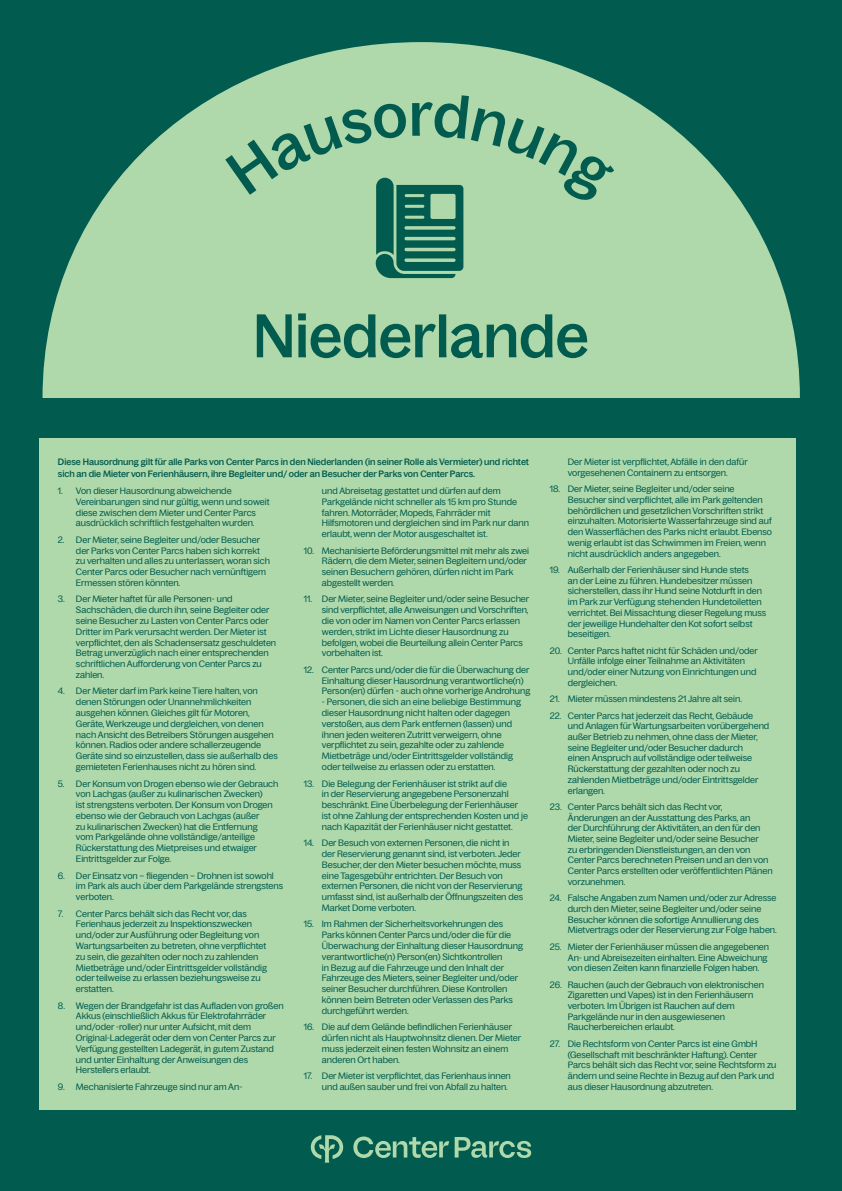
<style>
.page{position:relative;width:842px;height:1191px;background:#015b4e}
.page>*{position:absolute;margin:0;border:0;box-sizing:border-box;transform-origin:0 0}
.t1{font:500 60px "Bagoss Standard";color:#015b4e}
.t2{font:9px/10.8px "Bagoss Standard";color:#015b4e}
.t3{font:500 9px/12.3px "Bagoss Standard";color:#015b4e}
</style>
<div class="page">
<svg style="left:43px;top:42px;width:757px;height:356px;fill:#b0d9ab"></svg>
<div style="left:39px;top:438px;width:757px;height:671px;background:#b0d9ab"></div>
<svg style="left:311px;top:1135px;width:32px;height:27px"></svg>
<svg style="left:455px;top:1137px;width:76px;height:21px"></svg>
<svg style="left:353px;top:1136px;width:96px;height:22px"></svg>
<svg style="left:225px;top:93px;width:390px;height:185px;background:#a1cea3"></svg>
<h1 class="t1" style="left:409px;top:72px;width:25px">r</h1>
<h1 class="t1" style="left:253px;top:294px;width:337px">Niederlande</h1>
<p class="t3" style="left:58px;top:455px;width:472px">Diese Hausordnung gilt für alle Parks von Center Parcs in den Niederlanden (in seiner Rolle als Vermieter) und richtet sich an die Mieter von Ferienhäusern, ihre Begleiter und/ oder an Besucher der Parks von Center Parcs.</p>
<p class="t2" style="left:76px;top:485px;width:195px;text-indent:-18px">1. Von dieser Hausordnung abweichende Vereinbarungen sind nur gültig, wenn und soweit diese zwischen dem Mieter und Center Parcs ausdrücklich schriftlich festgehalten wurden.</p>
<p class="t2" style="left:76px;top:534px;width:195px;text-indent:-18px">2. Der Mieter, seine Begleiter und/oder Besucher der Parks von Center Parcs haben sich korrekt zu verhalten und alles zu unterlassen, woran sich Center Parcs oder Besucher nach vernünftigem Ermessen stören könnten.</p>
<p class="t2" style="left:76px;top:593px;width:202px;text-indent:-18px">3. Der Mieter haftet für alle Personen- und Sachschäden, die durch ihn, seine Begleiter oder seine Besucher zu Lasten von Center Parcs oder Dritter im Park verursacht werden. Der Mieter ist verpflichtet, den als Schadensersatz geschuldeten Betrag unverzüglich nach einer entsprechenden schriftlichen Aufforderung von Center Parcs zu zahlen.</p>
<p class="t2" style="left:76px;top:685px;width:203px;text-indent:-18px">4. Der Mieter darf im Park keine Tiere halten, von denen Störungen oder Unannehmlichkeiten ausgehen können. Gleiches gilt für Motoren, Geräte, Werkzeuge und dergleichen, von denen nach Ansicht des Betreibers Störungen ausgehen können. Radios oder andere schallerzeugende Geräte sind so einzustellen, dass sie außerhalb des gemieteten Ferienhauses nicht zu hören sind.</p>
<p class="t2" style="left:76px;top:777px;width:204px;text-indent:-18px">5. Der Konsum von Drogen ebenso wie der Gebrauch von Lachgas (außer zu kulinarischen Zwecken)<br>ist strengstens verboten. Der Konsum von Drogen ebenso wie der Gebrauch von Lachgas (außer<br>zu kulinarischen Zwecken) hat die Entfernung<br>vom Parkgelände ohne vollständige/anteilige Rückerstattung des Mietpreises und etwaiger Eintrittsgelder zur Folge.</p>
<p class="t2" style="left:76px;top:869px;width:209px;text-indent:-18px">6. Der Einsatz von – fliegenden – Drohnen ist sowohl im Park als auch über dem Parkgelände strengstens verboten.</p>
<p class="t2" style="left:76px;top:907px;width:193px;text-indent:-18px">7. Center Parcs behält sich das Recht vor, das Ferienhaus jederzeit zu Inspektionszwecken und/oder zur Ausführung oder Begleitung von Wartungsarbeiten zu betreten, ohne verpflichtet zu sein, die gezahlten oder noch zu zahlenden Mietbeträge und/oder Eintrittsgelder vollständig oder teilweise zu erlassen beziehungsweise zu erstatten.</p>
<p class="t2" style="left:76px;top:999px;width:209px;text-indent:-18px">8. Wegen der Brandgefahr ist das Aufladen von großen Akkus (einschließlich Akkus für Elektrofahrräder und/oder -roller) nur unter Aufsicht, mit dem Original-Ladegerät oder dem von Center Parcs zur Verfügung gestellten Ladegerät, in gutem Zustand und unter Einhaltung der Anweisungen des Herstellers erlaubt.</p>
<p class="t2" style="left:58px;top:1080px;width:186px">9. Mechanisierte Fahrzeuge sind nur am An-</p>
<p class="t2" style="left:322px;top:485px;width:208px">und Abreisetag gestattet und dürfen auf dem Parkgelände nicht schneller als 15 km pro Stunde fahren. Motorräder, Mopeds, Fahrräder mit Hilfsmotoren und dergleichen sind im Park nur dann erlaubt, wenn der Motor ausgeschaltet ist.</p>
<p class="t2" style="left:322px;top:544px;width:209px;text-indent:-18px">10. Mechanisierte Beförderungsmittel mit mehr als zwei Rädern, die dem Mieter, seinen Begleitern und/oder seinen Besuchern gehören, dürfen nicht im Park abgestellt werden.</p>
<p class="t2" style="left:322px;top:593px;width:209px;text-indent:-18px">11. Der Mieter, seine Begleiter und/oder seine Besucher sind verpflichtet, alle Anweisungen und Vorschriften, die von oder im Namen von Center Parcs erlassen werden, strikt im Lichte dieser Hausordnung zu befolgen, wobei die Beurteilung allein Center Parcs vorbehalten ist.</p>
<p class="t2" style="left:322px;top:664px;width:210px;text-indent:-18px">12. Center Parcs und/oder die für die Überwachung der<br>Einhaltung dieser Hausordnung verantwortliche(n)<br>Person(en) dürfen - auch ohne vorherige Androhung</p>
<p class="t2" style="left:322px;top:696px;width:201px">- Personen, die sich an eine beliebige Bestimmung dieser Hausordnung nicht halten oder dagegen verstoßen, aus dem Park entfernen (lassen) und ihnen jeden weiteren Zutritt verweigern, ohne verpflichtet zu sein, gezahlte oder zu zahlende Mietbeträge und/oder Eintrittsgelder vollständig oder teilweise zu erlassen oder zu erstatten.</p>
<p class="t2" style="left:322px;top:777px;width:208px;text-indent:-18px">13. Die Belegung der Ferienhäuser ist strikt auf die<br>in der Reservierung angegebene Personenzahl beschränkt. Eine Überbelegung der Ferienhäuser ist ohne Zahlung der entsprechenden Kosten und je nach Kapazität der Ferienhäuser nicht gestattet.</p>
<p class="t2" style="left:322px;top:837px;width:203px;text-indent:-18px">14. Der Besuch von externen Personen, die nicht in der Reservierung genannt sind, ist verboten. Jeder Besucher, der den Mieter besuchen möchte, muss eine Tagesgebühr entrichten. Der Besuch von externen Personen, die nicht von der Reservierung umfasst sind, ist außerhalb der Öffnungszeiten des Market Dome verboten.</p>
<p class="t2" style="left:322px;top:918px;width:203px;text-indent:-18px">15. Im Rahmen der Sicherheitsvorkehrungen des Parks können Center Parcs und/oder die für die Überwachung der Einhaltung dieser Hausordnung verantwortliche(n) Person(en) Sichtkontrollen<br>in Bezug auf die Fahrzeuge und den Inhalt der Fahrzeuge des Mieters, seiner Begleiter und/oder seiner Besucher durchführen. Diese Kontrollen können beim Betreten oder Verlassen des Parks durchgeführt werden.</p>
<p class="t2" style="left:322px;top:1021px;width:201px;text-indent:-18px">16. Die auf dem Gelände befindlichen Ferienhäuser dürfen nicht als Hauptwohnsitz dienen. Der Mieter muss jederzeit einen festen Wohnsitz an einem anderen Ort haben.</p>
<p class="t2" style="left:322px;top:1070px;width:190px;text-indent:-18px">17. Der Mieter ist verpflichtet, das Ferienhaus innen und außen sauber und frei von Abfall zu halten.</p>
<p class="t2" style="left:568px;top:456px;width:181px">Der Mieter ist verpflichtet, Abfälle in den dafür vorgesehenen Containern zu entsorgen.</p>
<p class="t2" style="left:568px;top:483px;width:206px;text-indent:-18px">18. Der Mieter, seine Begleiter und/oder seine Besucher sind verpflichtet, alle im Park geltenden behördlichen und gesetzlichen Vorschriften strikt einzuhalten. Motorisierte Wasserfahrzeuge sind auf den Wasserflächen des Parks nicht erlaubt. Ebenso wenig erlaubt ist das Schwimmen im Freien, wenn nicht ausdrücklich anders angegeben.</p>
<p class="t2" style="left:568px;top:564px;width:200px;text-indent:-18px">19. Außerhalb der Ferienhäuser sind Hunde stets<br>an der Leine zu führen. Hundebesitzer müssen sicherstellen, dass ihr Hund seine Notdurft in den im Park zur Verfügung stehenden Hundetoiletten verrichtet. Bei Missachtung dieser Regelung muss der jeweilige Hundehalter den Kot sofort selbst beseitigen.</p>
<p class="t2" style="left:568px;top:644px;width:191px;text-indent:-18px">20. Center Parcs haftet nicht für Schäden und/oder Unfälle infolge einer Teilnahme an Aktivitäten und/oder einer Nutzung von Einrichtungen und dergleichen.</p>
<p class="t2" style="left:550px;top:693px;width:194px">21. Mieter müssen mindestens 21 Jahre alt sein.</p>
<p class="t2" style="left:568px;top:709px;width:203px;text-indent:-18px">22. Center Parcs hat jederzeit das Recht, Gebäude und Anlagen für Wartungsarbeiten vorübergehend außer Betrieb zu nehmen, ohne dass der Mieter, seine Begleiter und/oder Besucher dadurch<br>einen Anspruch auf vollständige oder teilweise Rückerstattung der gezahlten oder noch zu zahlenden Mietbeträge und/oder Eintrittsgelder erlangen.</p>
<p class="t2" style="left:568px;top:801px;width:206px;text-indent:-18px">23. Center Parcs behält sich das Recht vor, Änderungen an der Ausstattung des Parks, an<br>der Durchführung der Aktivitäten, an den für den Mieter, seine Begleiter und/oder seine Besucher<br>zu erbringenden Dienstleistungen, an den von Center Parcs berechneten Preisen und an den von Center Parcs erstellten oder veröffentlichten Plänen vorzunehmen.</p>
<p class="t2" style="left:568px;top:892px;width:211px;text-indent:-18px">24. Falsche Angaben zum Namen und/oder zur Adresse durch den Mieter, seine Begleiter und/oder seine Besucher können die sofortige Annullierung des Mietvertrags oder der Reservierung zur Folge haben.</p>
<p class="t2" style="left:568px;top:940px;width:203px;text-indent:-18px">25. Mieter der Ferienhäuser müssen die angegebenen<br>An- und Abreisezeiten einhalten. Eine Abweichung von diesen Zeiten kann finanzielle Folgen haben.</p>
<p class="t2" style="left:568px;top:978px;width:198px;text-indent:-18px">26. Rauchen (auch der Gebrauch von elektronischen Zigaretten und Vapes) ist in den Ferienhäusern verboten. Im Übrigen ist Rauchen auf dem Parkgelände nur in den ausgewiesenen Raucherbereichen erlaubt.</p>
<p class="t2" style="left:568px;top:1038px;width:210px;text-indent:-18px">27. Die Rechtsform von Center Parcs ist eine GmbH (Gesellschaft mit beschränkter Haftung). Center Parcs behält sich das Recht vor, seine Rechtsform zu ändern und seine Rechte in Bezug auf den Park und aus dieser Hausordnung abzutreten.</p>
</div>
